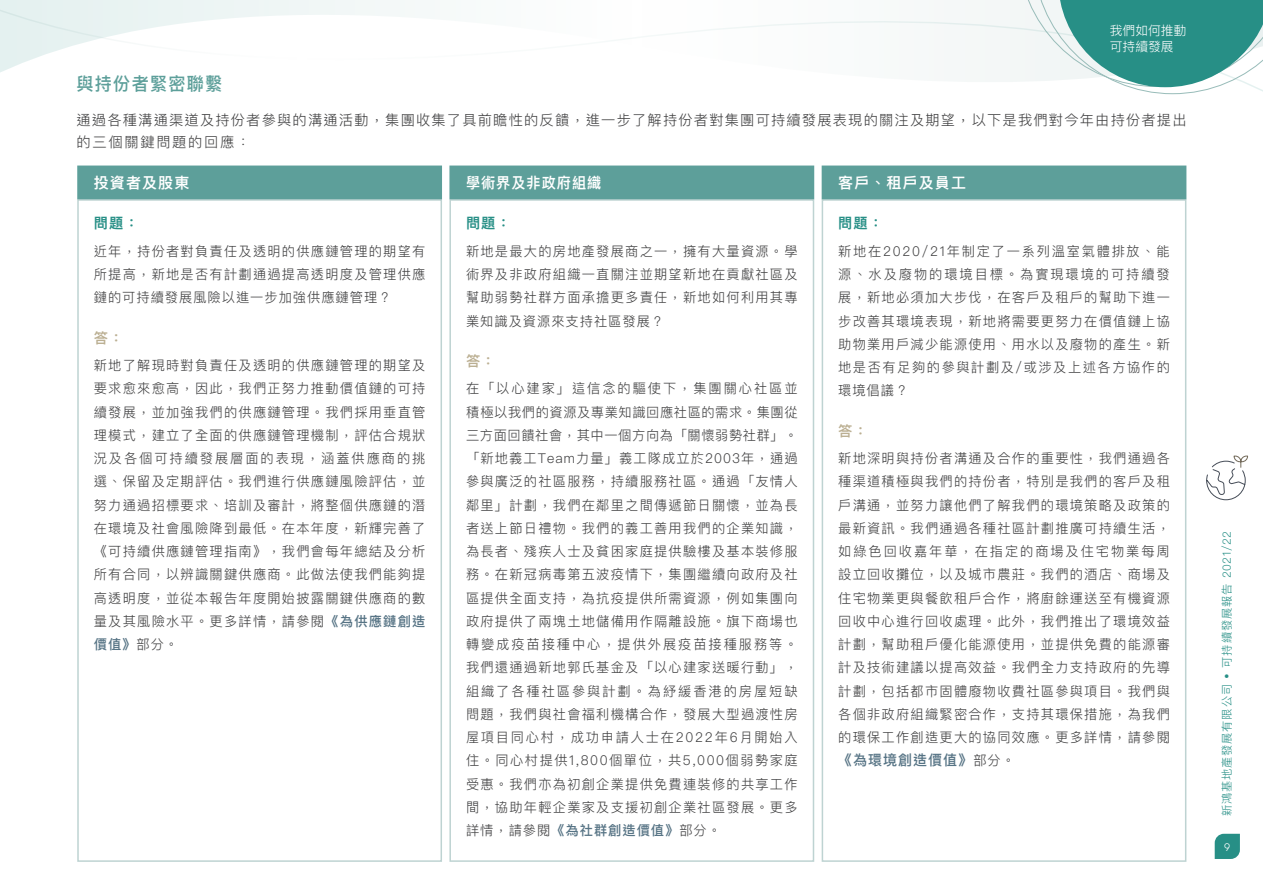
<style>
.page{position:relative;width:1263px;height:893px;background:#fff}
.page>*{position:absolute;margin:0;border:0;box-sizing:border-box;transform-origin:0 0}
.t1{font:500 18px "Ping Fang HK";letter-spacing:.075em;color:#5d9f9a;scale:.95 1}
.t2{font:600 15px "Ping Fang HK";letter-spacing:.075em;color:#fff}
.t3{font:600 15px "Ping Fang HK";letter-spacing:.075em;color:#fff;scale:.94 1}
.t4{font:300 14.25px/22.5px "Ping Fang HK";letter-spacing:.085em;color:#3e3e3f}
.t5{font:500 14.25px "Ping Fang HK";letter-spacing:.075em;color:#577485}
.t6{font:600 14.25px "Ping Fang HK";color:#278f86}
.t7{font:600 14.25px "Ping Fang HK";color:#bbaf92}
.t8{font:300 13.5px/23.2px "Ping Fang HK";letter-spacing:.095em;color:#3e3e3f;text-align:justify}
.t9{font:300 12.75px/16.5px "Ping Fang HK";color:#fff}
.t10{font:300 11.25px "Ping Fang HK";letter-spacing:.075em;color:#278f86}
.t11{font:300 11.25px "Niveau Grotesk";color:#fff}
.s1{font-weight:500;color:#577485}
.s2{font-weight:300;font-size:13.5px;color:#3e3e3f}
</style>
<div class="page">
<svg style="left:0;top:0;width:1179px;height:95px"></svg>
<svg style="left:1017px;top:0;width:246px;height:94px"></svg>
<div style="left:449px;top:199px;width:365px;height:663px;border:2px solid #bed3d2"></div>
<div style="left:449px;top:166px;width:365px;height:33px;background:#5d9f9a"></div>
<div style="left:822px;top:199px;width:364px;height:663px;border:2px solid #bed3d2"></div>
<div style="left:822px;top:166px;width:364px;height:33px;background:#5d9f9a"></div>
<div style="left:77px;top:199px;width:365px;height:663px;border:2px solid #bed3d2"></div>
<div style="left:77px;top:166px;width:365px;height:33px;background:#5d9f9a"></div>
<svg style="left:1206px;top:456px;width:42px;height:44px"></svg>
<svg style="left:1215px;top:834px;width:25px;height:25px"></svg>
<p class="t9" style="left:1110px;top:22px;width:78px">我們如何推動可持續發展</p>
<h1 class="t1" style="left:77px;top:72px;width:155px">與持份者緊密聯繫</h1>
<p class="t4" style="left:77px;top:108px;width:1111px">通過各種溝通渠道及持份者參與的溝通活動，集團收集了具前瞻性的反饋，進一步了解持份者對集團可持續發展表現的關注及期望，以下是我們對今年由持份者提出的三個關鍵問題的回應：</p>
<p class="t2" style="left:94px;top:173px;width:97px">投資者及股東</p>
<p class="t6" style="left:94px;top:214px;width:46px">問題：</p>
<p class="t8" style="left:94px;top:239px;width:333px">近年，持份者對負責任及透明的供應鏈管理的期望有所提高，新地是否有計劃通過提高透明度及管理供應鏈的可持續發展風險以進一步加強供應鏈管理？</p>
<p class="t7" style="left:94px;top:329px;width:31px">答：</p>
<p class="t8" style="left:94px;top:353px;width:333px">新地了解現時對負責任及透明的供應鏈管理的期望及要求愈來愈高，因此，我們正努力推動價值鏈的可持續發展，並加強我們的供應鏈管理。我們採用垂直管理模式，建立了全面的供應鏈管理機制，評估合規狀況及各個可持續發展層面的表現，涵蓋供應商的挑選、保留及定期評估。我們進行供應鏈風險評估，並努力通過招標要求、培訓及審計，將整個供應鏈的潛在環境及社會風險降到最低。在本年度，新輝完善了《可持續供應鏈管理指南》，我們會每年總結及分析所有合同，以辨識關鍵供應商。此做法使我們能夠提高透明度，並從本報告年度開始披露關鍵供應商的數量及其風險水平。更多詳情，請參閱<span class="s1">《為供應鏈創造價值》</span>部分。</p>
<p class="t3" style="left:466px;top:173px;width:145px">學術界及非政府組織</p>
<p class="t6" style="left:466px;top:214px;width:46px">問題：</p>
<p class="t8" style="left:466px;top:239px;width:333px">新地是最大的房地產發展商之一，擁有大量資源。學術界及非政府組織一直關注並期望新地在貢獻社區及幫助弱勢社群方面承擔更多責任，新地如何利用其專業知識及資源來支持社區發展？</p>
<p class="t7" style="left:466px;top:352px;width:31px">答：</p>
<p class="t8" style="left:466px;top:377px;width:333px">在「以心建家」這信念的驅使下，集團關心社區並積極以我們的資源及專業知識回應社區的需求。集團從三方面回饋社會，其中一個方向為「關懷弱勢社群」。「新地義工Team力量」義工隊成立於2003年，通過參與廣泛的社區服務，持續服務社區。通過「友情人鄰里」計劃，我們在鄰里之間傳遞節日關懷，並為長者送上節日禮物。我們的義工善用我們的企業知識，為長者、殘疾人士及貧困家庭提供驗樓及基本裝修服務。在新冠病毒第五波疫情下，集團繼續向政府及社區提供全面支持，為抗疫提供所需資源，例如集團向政府提供了兩塊土地儲備用作隔離設施。旗下商場也轉變成疫苗接種中心，提供外展疫苗接種服務等。我們還通過新地郭氏基金及「以心建家送暖行動」，組織了各種社區參與計劃。為紓緩香港的房屋短缺問題，我們與社會福利機構合作，發展大型過渡性房屋項目同心村，成功申請人士在2022年6月開始入住。同心村提供1,800個單位，共5,000個弱勢家庭受惠。我們亦為初創企業提供免費連裝修的共享工作間，協助年輕企業家及支援初創企業社區發展。更多詳情，請參閱<span class="s1">《為社群創造價值》</span>部分。</p>
<p class="t2" style="left:838px;top:173px;width:129px">客戶、租戶及員工</p>
<p class="t6" style="left:838px;top:214px;width:46px">問題：</p>
<p class="t8" style="left:838px;top:239px;width:333px">新地在2020/21年制定了一系列溫室氣體排放、能源、水及廢物的環境目標。為實現環境的可持續發展，新地必須加大步伐，在客戶及租戶的幫助下進一步改善其環境表現，新地將需要更努力在價值鏈上協助物業用戶減少能源使用、用水以及廢物的產生。新地是否有足夠的參與計劃及/或涉及上述各方協作的環境倡議？</p>
<p class="t7" style="left:838px;top:422px;width:31px">答：</p>
<p class="t8" style="left:838px;top:446px;width:333px">新地深明與持份者溝通及合作的重要性，我們通過各種渠道積極與我們的持份者，特別是我們的客戶及租戶溝通，並努力讓他們了解我們的環境策略及政策的最新資訊。我們通過各種社區計劃推廣可持續生活，如綠色回收嘉年華，在指定的商場及住宅物業每周設立回收攤位，以及城市農莊。我們的酒店、商場及住宅物業更與餐飲租戶合作，將廚餘運送至有機資源回收中心進行回收處理。此外，我們推出了環境效益計劃，幫助租戶優化能源使用，並提供免費的能源審計及技術建議以提高效益。我們全力支持政府的先導計劃，包括都市固體廢物收費社區參與項目。我們與各個非政府組織緊密合作，支持其環保措施，為我們的環保工作創造更大的協同效應。更多詳情，請參閱</p>
<p class="t5" style="left:838px;top:752px;width:178px">《為環境創造價值》<span class="s2">部分。</span></p>
<p class="t10" style="left:1220px;top:816px;width:287px;rotate:-90deg">新鴻基地產發展有限公司 • 可持續發展報告 2021/22</p>
<p class="t11" style="left:1224px;top:840px;width:8px">9</p>
</div>
